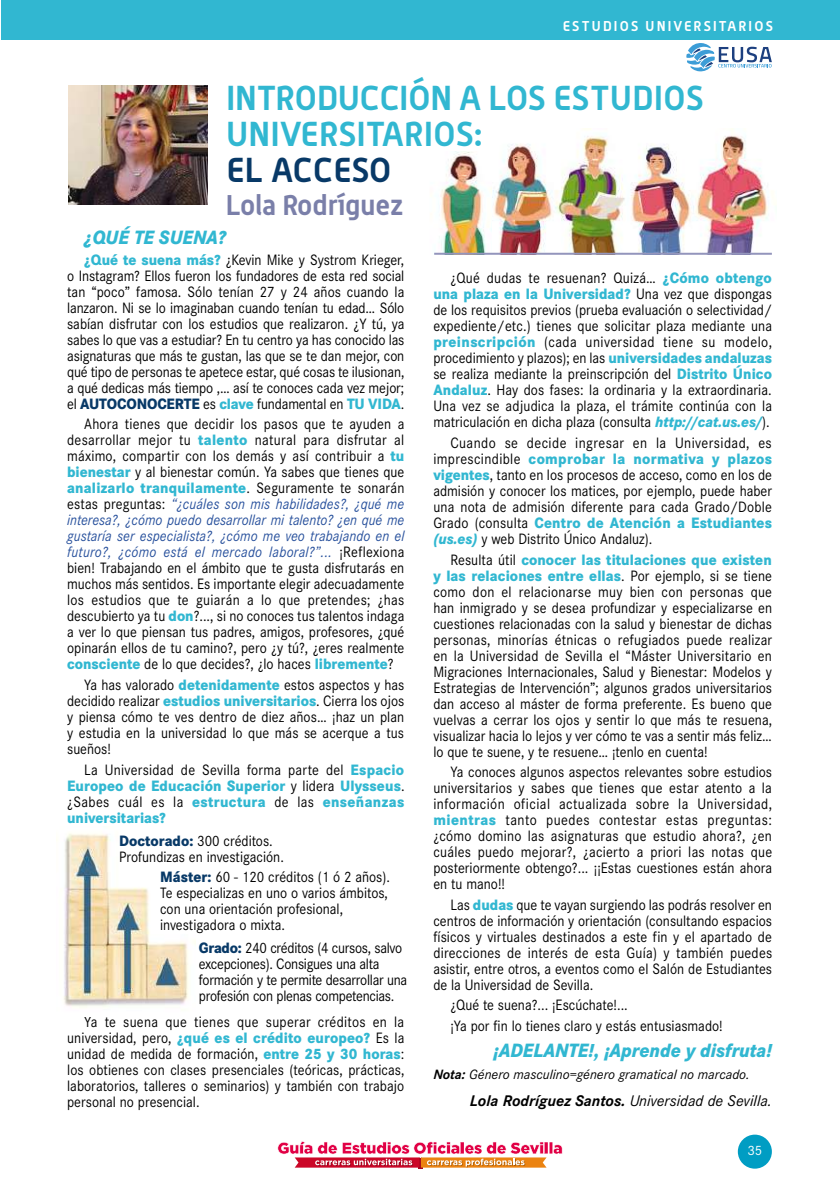
<style>
.page{position:relative;width:840px;height:1191px;background:#fff}
.page>*{position:absolute;margin:0;border:0;box-sizing:border-box;transform-origin:0 0}
.t1{font:700 34px/36px "Alwyn";letter-spacing:.015em;color:#31b7d1}
.t2{font:700 34px "Alwyn";letter-spacing:.015em;color:#083967}
.t3{font:700 28px "Alwyn";color:#7a7fa9}
.t4{font:italic 800 20px "Corporate S Pro";color:#31b7d1;scale:.9 1}
.t5{font:italic 16px "Corporate S Pro";color:#000}
.t6{font:15.6px/16px "Corporate S Pro";color:#000;text-align:justify;scale:.9 1}
.t7{font:800 15.6px/16px "Corporate S Pro";letter-spacing:.01em;color:#31b7d1;text-align:justify;scale:.9 1}
.t8{font:15.6px/16px "Corporate S Pro";letter-spacing:-.02em;color:#000;scale:.9 1}
.t9{font:italic 14px "Corporate S Pro";color:#000}
.t10{font:700 14px "Alwyn";letter-spacing:.155em;color:#fff}
.t11{font:14px "Corporate S Pro";color:#fff}
.s1{font-weight:800;color:#31b7d1}
.s2{font-weight:800;color:#083967}
.s3{font-style:italic;color:#27509c}
.s4{font-weight:400;color:#000}
.s5{font-weight:800;font-style:italic;color:#31b7d1}
.s6{font-weight:700}
</style>
<div class="page">
<div style="left:1px;top:0;width:838px;height:40px;background:#31b7d1"></div>
<div style="left:737px;top:1134px;width:34px;height:34px;background:#009dc3;border-radius:50%"></div>
<svg style="left:686px;top:43px;width:85px;height:29px"></svg>
<svg style="left:277px;top:1141px;width:285px;height:27px"></svg>
<img style="left:491px;top:129px;width:281px;height:125px">
<img style="left:68px;top:85px;width:139px;height:119px">
<img style="left:64px;top:833px;width:131px;height:175px">
<img style="left:434px;top:152px;width:57px;height:101px">
<hr style="left:434px;top:253px;width:337px;height:2px;background:#9395bc">
<p class="t10" style="left:562px;top:17px;width:211px">ESTUDIOS UNIVERSITARIOS</p>
<h1 class="t1" style="left:226px;top:79px;width:478px">INTRODUCCIÓN A LOS ESTUDIOS<br>UNIVERSITARIOS:</h1>
<h1 class="t2" style="left:226px;top:149px;width:166px">EL ACCESO</h1>
<h2 class="t3" style="left:226px;top:188px;width:179px">Lola Rodríguez</h2>
<p class="t4" style="left:84px;top:221px;width:159px">¿QUÉ TE SUENA?</p>
<p class="t6" style="left:67px;top:250px;width:376px;text-indent:17px"><span class="s1">¿Qué te suena más?</span> ¿Kevin Mike y Systrom Krieger, o Instagram? Ellos fueron los fundadores de esta red social tan “poco” famosa. Sólo tenían 27 y 24 años cuando la lanzaron. Ni se lo imaginaban cuando tenían tu edad… Sólo sabían disfrutar con los estudios que realizaron. ¿Y tú, ya sabes lo que vas a estudiar? En tu centro ya has conocido las asignaturas que más te gustan, las que se te dan mejor, con qué tipo de personas te apetece estar, qué cosas te ilusionan, a qué dedicas más tiempo ,… así te conoces cada vez mejor; el <span class="s2">AUTOCONOCERTE</span> es <span class="s1">clave</span> fundamental en <span class="s1">TU VIDA</span>.</p>
<p class="t6" style="left:67px;top:415px;width:376px;text-indent:17px">Ahora tienes que decidir los pasos que te ayuden a desarrollar mejor tu <span class="s1">talento</span> natural para disfrutar al máximo, compartir con los demás y así contribuir a <span class="s1">tu bienestar</span> y al bienestar común. Ya sabes que tienes que <span class="s1">analizarlo tranquilamente</span>. Seguramente te sonarán estas preguntas: <span class="s3">“¿cuáles son mis habilidades?, ¿qué me interesa?, ¿cómo puedo desarrollar mi talento? ¿en qué me gustaría ser especialista?, ¿cómo me veo trabajando en el futuro?, ¿cómo está el mercado laboral?”...</span> ¡Reflexiona bien! Trabajando en el ámbito que te gusta disfrutarás en muchos más sentidos. Es importante elegir adecuadamente los estudios que te guiarán a lo que pretendes; ¿has descUbierto ya tu <span class="s1">don</span>?..., si no conoces tus talentos indaga a ver lo que piensan tus padres, amigos, profesores, ¿qué opinarán ellos de tu camino?, pero ¿y tú?, ¿eres realmente <span class="s1">consciente</span> de lo que decides?, ¿lo haces <span class="s1">libremente</span>?</p>
<p class="t6" style="left:67px;top:675px;width:376px;text-indent:17px">Ya has valorado <span class="s1">detenidamente</span> estos aspectos y has decidido realizar <span class="s1">estudios universitarios</span>. Cierra los ojos y piensa cómo te ves dentro de diez años… ¡haz un plan y estudia en la universidad lo que más se acerque a tus sueños!</p>
<p class="t7" style="left:67px;top:760px;width:376px;text-indent:17px"><span class="s4">La Universidad de Sevilla forma parte del</span> Espacio Europeo de Educación Superior <span class="s4">y lidera</span> Ulysseus<span class="s4">. ¿Sabes cuál es la</span> estructura <span class="s4">de las</span> enseñanzas universitarias?</p>
<p class="t6" style="left:119px;top:831px;width:184px"><span class="s2">Doctorado:</span> 300 créditos.<br>Profundizas en investigación.</p>
<p class="t6" style="left:160px;top:868px;width:257px;text-align:left"><span class="s2">Máster:</span> 60 - 120 créditos (1 ó 2 años).<br>Te especializas en uno o varios ámbitos, con una orientación profesional, investigadora o mixta.</p>
<p class="t8" style="left:199px;top:938px;width:233px"><span class="s2">Grado:</span> 240 créditos (4 cursos, salvo excepciones). Consigues una alta formación y te permite desarrollar una profesión con plenas competencias.</p>
<p class="t6" style="left:67px;top:1012px;width:376px;text-indent:17px">Ya te suena que tienes que superar créditos en la universidad, pero, <span class="s1">¿qué es el crédito europeo?</span> Es la unidad de medida de formación, <span class="s1">entre 25 y 30 horas</span>: los obtienes con clases presenciales (teóricas, prácticas, laboratorios, talleres o seminarios) y también con trabajo personal no presencial.</p>
<p class="t6" style="left:433px;top:269px;width:378px;text-indent:17px">¿Qué dudas te resuenan? Quizá… <span class="s1">¿Cómo obtengo una plaza en la Universidad?</span> Una vez que dispongas de los requisitos previos (prueba evaluación o selectividad/ expediente/etc.) tienes que solicitar plaza mediante una <span class="s1">preinscripción</span> (cada universidad tiene su modelo, procedimiento y plazos); en las <span class="s1">universidades andaluzas </span>se realiza mediante la preinscripción del <span class="s1">Distrito Único Andaluz</span>. Hay dos fases: la ordinaria y la extraordinaria.<br>Una vez se adjudica la plaza, el trámite continúa con la matriculación en dicha plaza (consulta <span class="s5">http://cat.us.es/</span>).</p>
<p class="t6" style="left:433px;top:434px;width:377px;text-indent:17px">Cuando se decide ingresar en la Universidad, es imprescindible <span class="s1">comprobar la normativa y plazos vigentes</span>, tanto en los procesos de acceso, como en los de admisión y conocer los matices, por ejemplo, puede haber una nota de admisión diferente para cada Grado/Doble Grado (consulta <span class="s1">Centro de Atención a Estudiantes </span><span class="s5">(us.es)</span> y web Distrito Único Andaluz).</p>
<p class="t6" style="left:433px;top:550px;width:378px;text-indent:17px">Resulta útil <span class="s1">conocer las titulaciones que existen y las relaciones entre ellas</span>. Por ejemplo, si se tiene como don el relacionarse muy bien con personas que han inmigrado y se desea profundizar y especializarse en cuestiones relacionadas con la salud y bienestar de dichas personas, minorías étnicas o refugiados puede realizar en la Universidad de Sevilla el “Máster Universitario en Migraciones Internacionales, Salud y Bienestar: Modelos y Estrategias de Intervención”; algunos grados universitarios dan acceso al máster de forma preferente. Es bueno que vuelvas a cerrar los ojos y sentir lo que más te resuena, visualizar hacia lo lejos y ver cómo te vas a sentir más feliz… lo que te suene, y te resuene… ¡tenlo en cuenta!</p>
<p class="t6" style="left:433px;top:763px;width:378px;text-indent:17px">Ya conoces algunos aspectos relevantes sobre estudios universitarios y sabes que tienes que estar atento a la información oficial actualizada sobre la Universidad, <span class="s1">mientras</span> tanto puedes contestar estas preguntas: ¿cómo domino las asignaturas que estudio ahora?, ¿en cuáles puedo mejorar?, ¿acierto a priori las notas que posteriormente obtengo?... ¡¡Estas cuestiones están ahora en tu mano!!</p>
<p class="t6" style="left:433px;top:895px;width:378px;text-indent:17px">Las <span class="s1">dudas</span> que te vayan surgiendo las podrás resolver en centros de información y orientación (consultando espacios físicos y virtuales destinados a este fin y el apartado de direcciones de interés de esta Guía) y también puedes asistir, entre otros, a eventos como el Salón de Estudiantes de la Universidad de Sevilla.</p>
<p class="t6" style="left:450px;top:993px;width:304px;line-height:20.6px">¿Qué te suena?... ¡Escúchate!...<br>¡Ya por fin lo tienes claro y estás entusiasmado!</p>
<p class="t4" style="left:493px;top:1034px;width:311px">¡ADELANTE!, ¡Aprende y disfruta!</p>
<p class="t9" style="left:433px;top:1063px;width:318px"><span class="s6">Nota:</span> Género masculino=género gramatical no marcado.</p>
<p class="t5" style="left:469px;top:1089px;width:303px"><span class="s6">Lola Rodríguez Santos.</span> Universidad de Sevilla.</p>
<p class="t11" style="left:747px;top:1140px;width:16px">35</p>
</div>
